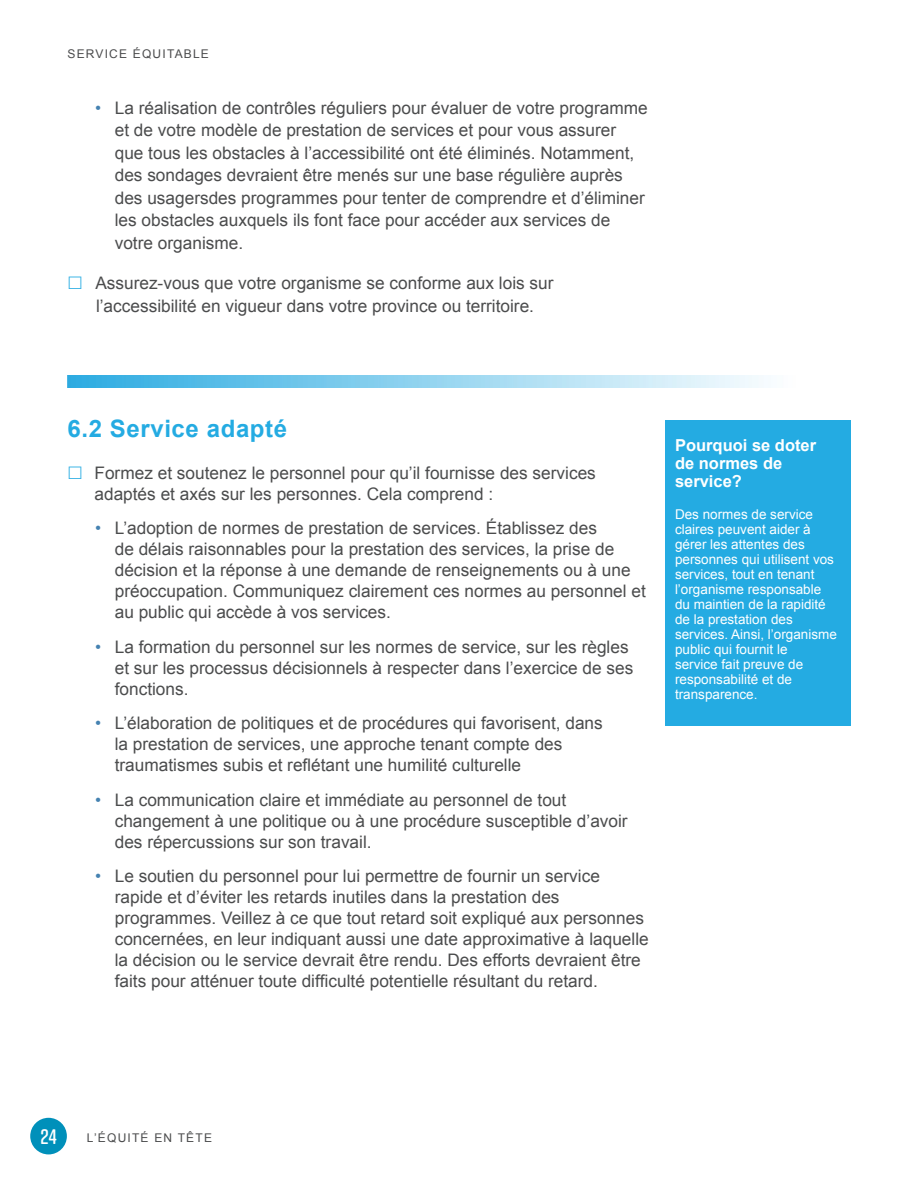
<style>
.page{position:relative;width:918px;height:1188px;background:#fff}
.page>*{position:absolute;margin:0;border:0;box-sizing:border-box;transform-origin:0 0}
.t1{font:700 24px "Arial";letter-spacing:.025em;color:#24abe2}
.t2{font:600 21px "Rift Soft";color:#fff}
.t3{font:17.25px/21px "Arial";color:#4b4c4d}
.t4{font:700 16.5px/18px "Arial";color:#fff}
.t5{font:13.5px/15px "Arial";color:#fff}
.t6{font:12px "Arial";letter-spacing:.1em;color:#4b4c4d}
.s1{color:#4582b1}
</style>
<div class="page">
<div style="left:30px;top:1118px;width:37px;height:36px;background:#0090ba;border-radius:50%"></div>
<div style="left:665px;top:421px;width:185px;height:305px;background:#24abe2"></div>
<img style="left:68px;top:375px;width:691px;height:12px">
<p class="t6" style="left:68px;top:45px;width:143px">SERVICE ÉQUITABLE</p>
<p class="t3" style="left:115px;top:97px;width:535px;line-height:22.5px;text-indent:-19px"><span class="s1">•</span> La réalisation de contrôles réguliers pour évaluer de votre programme et de votre modèle de prestation de services et pour vous assurer que tous les obstacles à l’accessibilité ont été éliminés. Notamment, des sondages devraient être menés sur une base régulière auprès des usagersdes programmes pour tenter de comprendre et d’éliminer les obstacles auxquels ils font face pour accéder aux services de votre organisme.</p>
<p class="t3" style="left:95px;top:272px;width:460px;line-height:22.5px">Assurez-vous que votre organisme se conforme aux lois sur l’accessibilité en vigueur dans votre province ou territoire.</p>
<h1 class="t1" style="left:68px;top:413px;width:221px">6.2 Service adapté</h1>
<p class="t3" style="left:94px;top:462px;width:503px">Formez et soutenez le personnel pour qu’il fournisse des services adaptés et axés sur les personnes. Cela comprend :</p>
<p class="t3" style="left:115px;top:518px;width:533px;text-indent:-19px"><span class="s1">•</span> L’adoption de normes de prestation de services. Établissez des<br>de délais raisonnables pour la prestation des services, la prise de décision et la réponse à une demande de renseignements ou à une préoccupation. Communiquez clairement ces normes au personnel et au public qui accède à vos services.</p>
<p class="t3" style="left:115px;top:636px;width:520px;text-indent:-19px"><span class="s1">•</span> La formation du personnel sur les normes de service, sur les règles et sur les processus décisionnels à respecter dans l’exercice de ses fonctions.</p>
<p class="t3" style="left:115px;top:713px;width:490px;text-indent:-19px"><span class="s1">•</span> L’élaboration de politiques et de procédures qui favorisent, dans la prestation de services, une approche tenant compte des traumatismes subis et reflétant une humilité culturelle</p>
<p class="t3" style="left:115px;top:789px;width:514px;text-indent:-19px"><span class="s1">•</span> La communication claire et immédiate au personnel de tout changement à une politique ou à une procédure susceptible d’avoir des répercussions sur son travail.</p>
<p class="t3" style="left:115px;top:866px;width:536px;text-indent:-19px"><span class="s1">•</span> Le soutien du personnel pour lui permettre de fournir un service rapide et d’éviter les retards inutiles dans la prestation des programmes. Veillez à ce que tout retard soit expliqué aux personnes concernées, en leur indiquant aussi une date approximative à laquelle la décision ou le service devrait être rendu. Des efforts devraient être faits pour atténuer toute difficulté potentielle résultant du retard.</p>
<p class="t4" style="left:675px;top:437px;width:143px">Pourquoi se doter de normes de service?</p>
<p class="t5" style="left:675px;top:506px;width:163px">Des normes de service claires peuvent aider à gérer les attentes des personnes qui utilisent vos services, tout en tenant l’organisme responsable du maintien de la rapidité de la prestation des services. Ainsi, l’organisme public qui fournit le<br>service fait preuve de responsabilité et de transparence.</p>
<p class="t2" style="left:41px;top:1122px;width:18px">24</p>
<p class="t6" style="left:87px;top:1130px;width:127px">L’ÉQUITÉ EN TÊTE</p>
</div>
